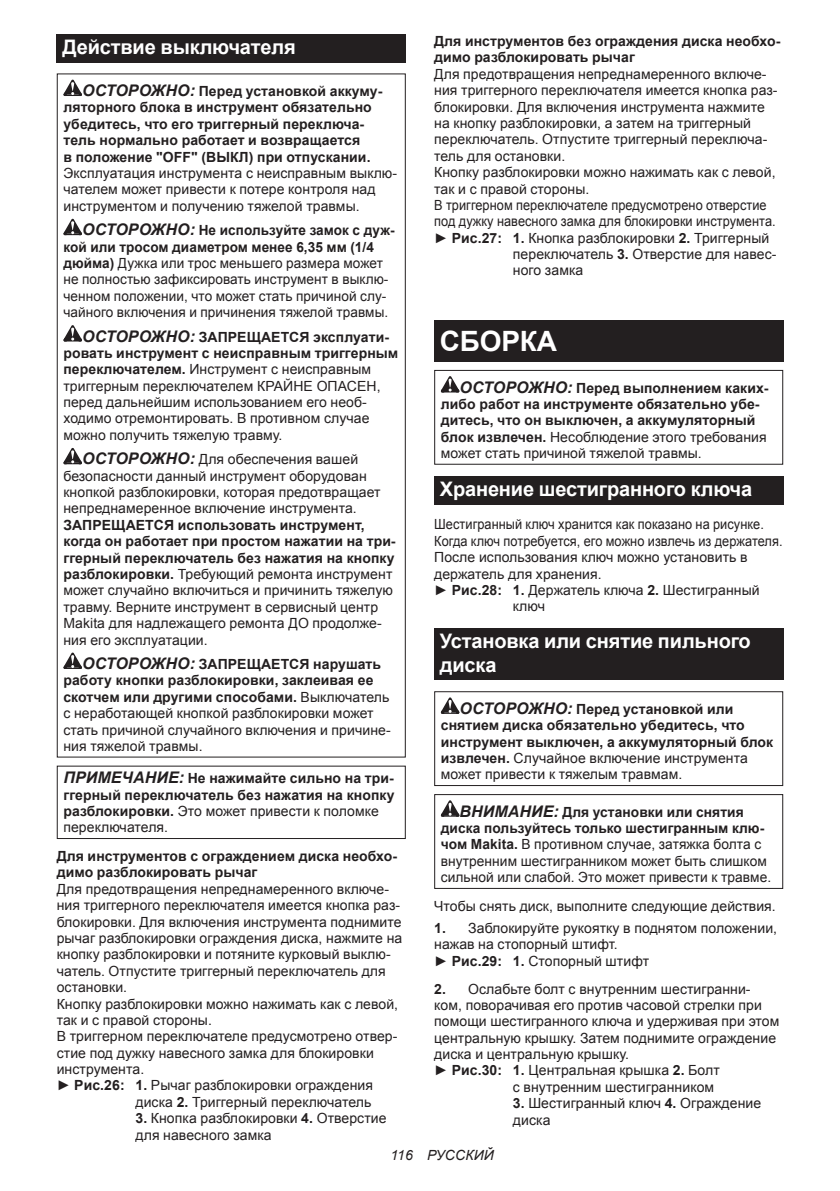
<style>
.page{position:relative;width:840px;height:1191px;background:#fff}
.page>*{position:absolute;margin:0;border:0;box-sizing:border-box;transform-origin:0 0}
.t1{font:700 28px "Arial";letter-spacing:-.01em;color:#fff}
.t2{font:700 20px/23.4px "Arial";letter-spacing:-.01em;color:#fff}
.t3{font:14px/16.4px "Arial";letter-spacing:.005em;color:#231f20}
.t4{font:700 14px/16.4px "Arial";letter-spacing:.005em;color:#231f20}
.t5{font:14px "Arial";letter-spacing:.005em;color:#231f20;scale:.91 1}
.t6{font:italic 14px "Arial";letter-spacing:.005em;color:#231f20}
.s1{font-style:italic;font-size:16px}
.s2{font-weight:700;font-style:italic;font-size:16px}
.s3{font-weight:700}
.s4{font-weight:400}
</style>
<div class="page">
<div style="left:57px;top:34px;width:348px;height:29px;background:#231f20"></div>
<svg style="left:63px;top:80px;width:19px;height:16px"></svg>
<svg style="left:63px;top:219px;width:19px;height:16px"></svg>
<svg style="left:63px;top:325px;width:19px;height:16px"></svg>
<svg style="left:63px;top:448px;width:19px;height:16px"></svg>
<svg style="left:63px;top:652px;width:19px;height:17px"></svg>
<div style="left:57px;top:765px;width:348px;height:74px;border:1px solid #231f20"></div>
<div style="left:434px;top:321px;width:348px;height:41px;background:#231f20"></div>
<svg style="left:440px;top:376px;width:19px;height:16px"></svg>
<div style="left:434px;top:370px;width:348px;height:95px;border:1px solid #231f20"></div>
<div style="left:434px;top:476px;width:348px;height:28px;background:#231f20"></div>
<div style="left:434px;top:628px;width:348px;height:52px;background:#231f20"></div>
<svg style="left:440px;top:697px;width:19px;height:17px"></svg>
<div style="left:434px;top:691px;width:348px;height:95px;border:1px solid #231f20"></div>
<svg style="left:440px;top:800px;width:19px;height:16px"></svg>
<div style="left:434px;top:794px;width:348px;height:95px;border:1px solid #231f20"></div>
<h2 class="t2" style="left:62px;top:36px;width:235px">Действие выключателя</h2>
<p class="t4" style="left:63px;top:83px;width:320px;text-indent:19px"><span class="s1">ОСТОРОЖНО:</span> Перед установкой аккуму&shy;ляторного блока в инструмент обязательно убедитесь, что его триггерный переключа&shy;тель нормально работает и возвращается<br>в положение "OFF" (ВЫКЛ) при отпускании.</p>
<p class="t3" style="left:63px;top:165px;width:335px">Эксплуатация инструмента с неисправным выклю&shy;чателем может привести к потере контроля над инструментом и получению тяжелой травмы.</p>
<p class="t3" style="left:63px;top:222px;width:332px;text-indent:19px"><span class="s2">ОСТОРОЖНО:</span> <span class="s3">Не используйте замок с дуж&shy;кой или тросом диаметром менее 6,35 мм (1/4 дюйма)</span> Дужка или трос меньшего размера может не полностью зафиксировать инструмент в выклю&shy;ченном положении, что может стать причиной слу&shy;чайного включения и причинения тяжелой травмы.</p>
<p class="t3" style="left:63px;top:328px;width:336px;text-indent:19px"><span class="s2">ОСТОРОЖНО:</span> <span class="s3">ЗАПРЕЩАЕТСЯ эксплуати&shy;ровать инструмент с неисправным триггерным переключателем.</span> Инструмент с неисправным триггерным переключателем КРАЙНЕ ОПАСЕН, перед дальнейшим использованием его необ&shy;ходимо отремонтировать. В противном случае можно получить тяжелую травму.</p>
<p class="t3" style="left:63px;top:451px;width:318px;text-indent:19px"><span class="s2">ОСТОРОЖНО:</span> Для обеспечения вашей безопасности данный инструмент оборудован кнопкой разблокировки, которая предотвращает непреднамеренное включение инструмента.</p>
<p class="t3" style="left:63px;top:517px;width:333px"><span class="s3">ЗАПРЕЩАЕТСЯ использовать инструмент, когда он работает при простом нажатии на три&shy;ггерный переключатель без нажатия на кнопку разблокировки.</span> Требующий ремонта инструмент может случайно включиться и причинить тяжелую травму. Верните инструмент в сервисный центр Makita для надлежащего ремонта ДО продолже&shy;ния его эксплуатации.</p>
<p class="t3" style="left:63px;top:656px;width:328px;text-indent:19px"><span class="s2">ОСТОРОЖНО:</span> <span class="s3">ЗАПРЕЩАЕТСЯ нарушать работу кнопки разблокировки, заклеивая ее скотчем или другими способами.</span> Выключатель с неработающей кнопкой разблокировки может стать причиной случайного включения и причине&shy;ния тяжелой травмы.</p>
<p class="t4" style="left:63px;top:770px;width:332px"><span class="s1">ПРИМЕЧАНИЕ:</span> Не нажимайте сильно на три&shy;ггерный переключатель без нажатия на кнопку разблокировки. <span class="s4">Это может привести к поломке переключателя.</span></p>
<p class="t4" style="left:57px;top:848px;width:341px">Для инструментов с ограждением диска необхо&shy;димо разблокировать рычаг</p>
<p class="t3" style="left:57px;top:881px;width:334px">Для предотвращения непреднамеренного включе-</p>
<p class="t3" style="left:57px;top:897px;width:345px">ния триггерного переключателя имеется кнопка раз-</p>
<p class="t3" style="left:57px;top:913px;width:346px">блокировки. Для включения инструмента поднимите</p>
<p class="t3" style="left:57px;top:930px;width:347px">рычаг разблокировки ограждения диска, нажмите на</p>
<p class="t3" style="left:57px;top:946px;width:335px">кнопку разблокировки и потяните курковый выклю-</p>
<p class="t3" style="left:57px;top:962px;width:330px">чатель. Отпустите триггерный переключатель для</p>
<p class="t3" style="left:57px;top:979px;width:72px">остановки.</p>
<p class="t3" style="left:57px;top:995px;width:343px">Кнопку разблокировки можно нажимать как с левой,</p>
<p class="t3" style="left:57px;top:1012px;width:157px">так и с правой стороны.</p>
<p class="t3" style="left:57px;top:1028px;width:342px">В триггерном переключателе предусмотрено отвер-</p>
<p class="t3" style="left:57px;top:1044px;width:318px">стие под дужку навесного замка для блокировки</p>
<p class="t3" style="left:57px;top:1061px;width:89px">инструмента.</p>
<p class="t3" style="left:57px;top:1077px;width:317px">► <span class="s3">Рис.26: 1.</span> Рычаг разблокировки ограждения</p>
<p class="t3" style="left:135px;top:1093px;width:237px">диска <span class="s3">2.</span> Триггерный переключатель</p>
<p class="t3" style="left:135px;top:1110px;width:252px"><span class="s3">3.</span> Кнопка разблокировки <span class="s3">4.</span> Отверстие для навесного замка</p>
<p class="t4" style="left:434px;top:33px;width:347px">Для инструментов без ограждения диска необхо&shy;димо разблокировать рычаг</p>
<p class="t3" style="left:434px;top:66px;width:334px">Для предотвращения непреднамеренного включе-</p>
<p class="t3" style="left:434px;top:82px;width:345px">ния триггерного переключателя имеется кнопка раз-</p>
<p class="t3" style="left:434px;top:99px;width:332px">блокировки. Для включения инструмента нажмите</p>
<p class="t3" style="left:434px;top:115px;width:318px">на кнопку разблокировки, а затем на триггерный</p>
<p class="t3" style="left:434px;top:131px;width:334px">переключатель. Отпустите триггерный переключа-</p>
<p class="t3" style="left:434px;top:148px;width:132px">тель для остановки.</p>
<p class="t3" style="left:434px;top:164px;width:343px">Кнопку разблокировки можно нажимать как с левой,</p>
<p class="t3" style="left:434px;top:180px;width:157px">так и с правой стороны.</p>
<p class="t5" style="left:434px;top:196px;width:366px">В триггерном переключателе предусмотрено отверстие</p>
<p class="t5" style="left:434px;top:212px;width:376px">под дужку навесного замка для блокировки инструмента.</p>
<p class="t3" style="left:434px;top:230px;width:336px">► <span class="s3">Рис.27: 1.</span> Кнопка разблокировки <span class="s3">2.</span> Триггерный</p>
<p class="t3" style="left:512px;top:246px;width:265px">переключатель <span class="s3">3.</span> Отверстие для навес-</p>
<p class="t3" style="left:512px;top:262px;width:72px">ного замка</p>
<h1 class="t1" style="left:439px;top:322px;width:118px">СБОРКА</h1>
<p class="t4" style="left:440px;top:380px;width:329px;text-indent:19px"><span class="s1">ОСТОРОЖНО:</span> Перед выполнением каких&shy;либо работ на инструменте обязательно убе&shy;дитесь, что он выключен, а аккумуляторный блок извлечен. <span class="s4">Несоблюдение этого требования может стать причиной тяжелой травмы.</span></p>
<h2 class="t2" style="left:439px;top:478px;width:314px">Хранение шестигранного ключа</h2>
<p class="t5" style="left:434px;top:515px;width:364px">Шестигранный ключ хранится как показано на рисунке.</p>
<p class="t5" style="left:434px;top:532px;width:384px">Когда ключ потребуется, его можно извлечь из держателя.</p>
<p class="t3" style="left:434px;top:549px;width:315px">После использования ключ можно установить в</p>
<p class="t3" style="left:434px;top:565px;width:169px">держатель для хранения.</p>
<p class="t3" style="left:434px;top:582px;width:327px">► <span class="s3">Рис.28: 1.</span> Держатель ключа <span class="s3">2.</span> Шестигранный</p>
<p class="t3" style="left:512px;top:598px;width:34px">ключ</p>
<h2 class="t2" style="left:439px;top:630px;width:312px">Установка или снятие пильного диска</h2>
<p class="t4" style="left:440px;top:701px;width:334px;text-indent:19px"><span class="s1">ОСТОРОЖНО:</span> Перед установкой или снятием диска обязательно убедитесь, что инструмент выключен, а аккумуляторный блок извлечен. <span class="s4">Случайное включение инструмента может привести к тяжелым травмам.</span></p>
<p class="t3" style="left:440px;top:803px;width:332px;text-indent:19px"><span class="s2">ВНИМАНИЕ:</span> <span class="s3">Для установки или снятия диска пользуйтесь только шестигранным клю&shy;чом Makita.</span> В противном случае, затяжка болта с внутренним шестигранником может быть слишком сильной или слабой. Это может привести к травме.</p>
<p class="t3" style="left:434px;top:898px;width:343px">Чтобы снять диск, выполните следующие действия.</p>
<p class="t3" style="left:434px;top:920px;width:344px"><span class="s3">1.</span> Заблокируйте рукоятку в поднятом положении, нажав на стопорный штифт.<br>► <span class="s3">Рис.29: 1.</span> Стопорный штифт</p>
<p class="t3" style="left:434px;top:980px;width:318px"><span class="s3">2.</span> Ослабьте болт с внутренним шестигранни-</p>
<p class="t3" style="left:434px;top:997px;width:329px">ком, поворачивая его против часовой стрелки при</p>
<p class="t3" style="left:434px;top:1013px;width:346px">помощи шестигранного ключа и удерживая при этом</p>
<p class="t3" style="left:434px;top:1029px;width:343px">центральную крышку. Затем поднимите ограждение</p>
<p class="t3" style="left:434px;top:1046px;width:196px">диска и центральную крышку.</p>
<p class="t3" style="left:434px;top:1062px;width:287px">► <span class="s3">Рис.30: 1.</span> Центральная крышка <span class="s3">2.</span> Болт</p>
<p class="t3" style="left:512px;top:1078px;width:203px">с внутренним шестигранником</p>
<p class="t3" style="left:512px;top:1095px;width:249px"><span class="s3">3.</span> Шестигранный ключ <span class="s3">4.</span> Ограждение диска</p>
<p class="t6" style="left:390px;top:1146px;width:105px">116 РУССКИЙ</p>
</div>
